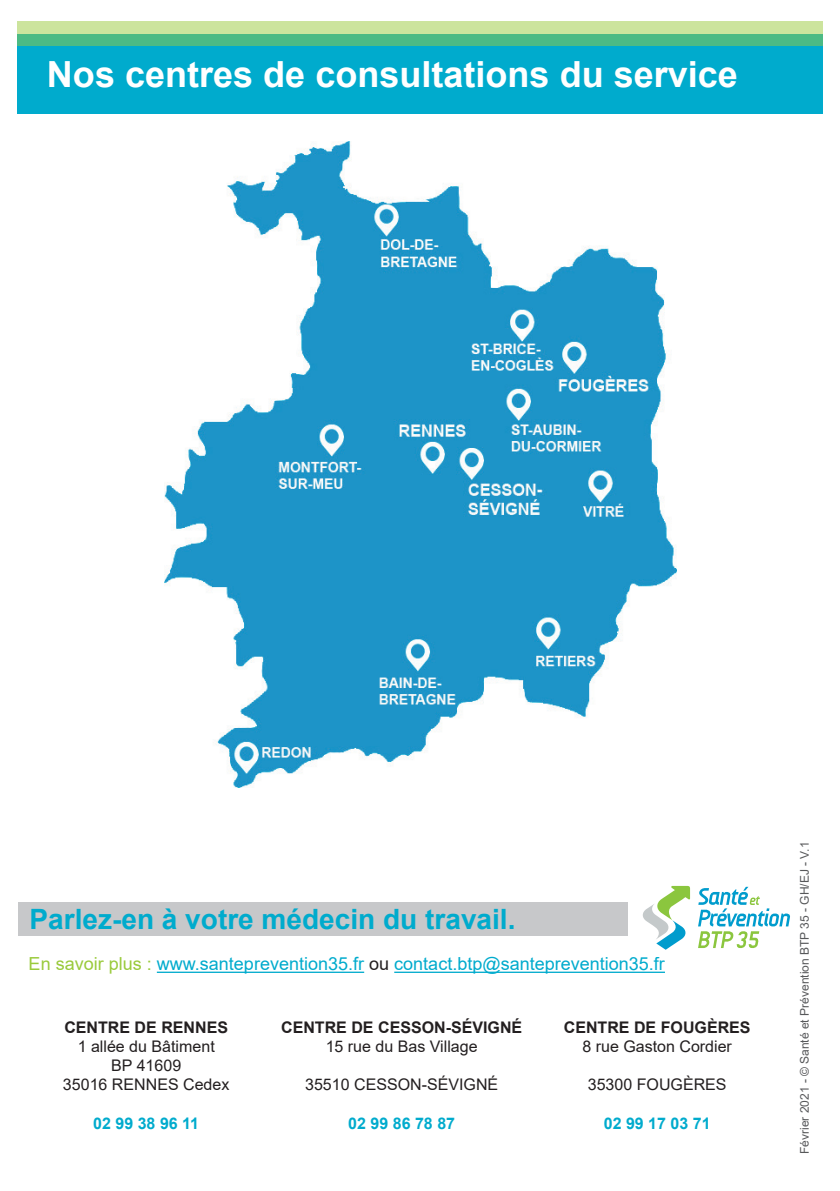
<style>
.page{position:relative;width:840px;height:1191px;background:#fff}
.page>*{position:absolute;margin:0;border:0;box-sizing:border-box;transform-origin:0 0}
.t1{font:700 36px "Arial";color:#fff}
.t2{font:700 28px "Arial";color:#00abcd}
.t3{font:18px "Arial";color:#00abcd}
.t4{font:16px/19.2px "Arial";color:#231f20;text-align:center}
.t5{font:700 16px "Arial";color:#231f20}
.t6{font:700 16px "Arial";color:#00abcd}
.t7{font:12px "Arial";color:#57585a}
.s1{color:#99ca3b}
.s2{color:#231f20}
</style>
<div class="page">
<div style="left:18px;top:902px;width:609px;height:33px;background:#c7c8ca"></div>
<hr style="left:157px;top:971px;width:207px;height:2px;background:#00abcd">
<hr style="left:394px;top:971px;width:270px;height:2px;background:#00abcd">
<svg style="left:698px;top:886px;width:92px;height:62px"></svg>
<svg style="left:642px;top:886px;width:47px;height:63px"></svg>
<div style="left:17px;top:35px;width:805px;height:79px;background:#00abcd"></div>
<svg style="left:17px;top:21px;width:805px;height:24px;background:#91d091"></svg>
<img style="left:164px;top:142px;width:512px;height:645px">
<div style="left:563px;top:130px;width:134px;height:80px;background:#fff"></div>
<div style="left:601px;top:708px;width:134px;height:79px;background:#fff"></div>
<h1 class="t1" style="left:47px;top:49px;width:692px">Nos centres de consultations du service</h1>
<h2 class="t2" style="left:29px;top:899px;width:487px">Parlez-en à votre médecin du travail.</h2>
<p class="t3" style="left:29px;top:951px;width:637px"><span class="s1">En savoir plus :</span> www.santeprevention35.fr <span class="s2">ou</span> contact.btp@santeprevention35.fr</p>
<p class="t5" style="left:64px;top:1015px;width:165px">CENTRE DE RENNES</p>
<p class="t4" style="left:63px;top:1036px;width:168px">1 allée du Bâtiment<br>BP 41609<br>35016 RENNES Cedex</p>
<p class="t6" style="left:93px;top:1111px;width:107px">02 99 38 96 11</p>
<p class="t5" style="left:281px;top:1015px;width:242px">CENTRE DE CESSON-SÉVIGNÉ</p>
<p class="t4" style="left:325px;top:1036px;width:153px">15 rue du Bas Village</p>
<p class="t4" style="left:305px;top:1074px;width:194px">35510 CESSON-SÉVIGNÉ</p>
<p class="t6" style="left:348px;top:1111px;width:108px">02 99 86 78 87</p>
<p class="t5" style="left:563px;top:1015px;width:188px">CENTRE DE FOUGÈRES</p>
<p class="t4" style="left:582px;top:1036px;width:151px">8 rue Gaston Cordier</p>
<p class="t4" style="left:587px;top:1074px;width:140px">35300 FOUGÈRES</p>
<p class="t6" style="left:603px;top:1111px;width:108px">02 99 17 03 71</p>
<p class="t7" style="left:795px;top:1154px;width:314px;rotate:-90deg">Février 2021 - © Santé et Prévention BTP 35 - GH/EJ - V.1</p>
</div>
